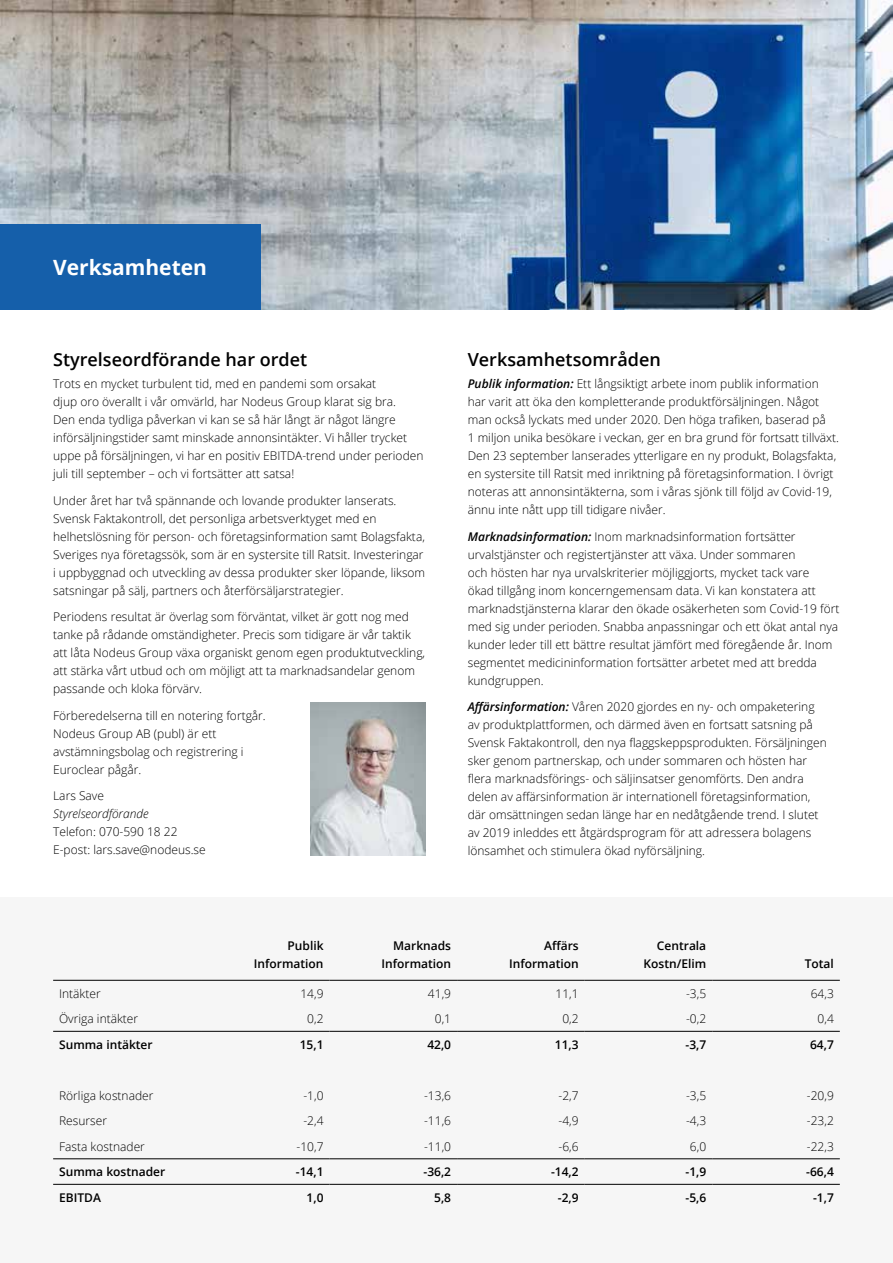
<style>
.page{position:relative;width:893px;height:1263px;background:#fff}
.page>*{position:absolute;margin:0;border:0;box-sizing:border-box;transform-origin:0 0}
.t1{font:700 21px "Open Sans";color:#fff}
.t2{font:600 18px "Open Sans";color:#000}
.t3{font:300 12px/18px "Open Sans";color:#000}
.t4{font:600 12px/18px "Open Sans";color:#000;text-align:right}
.t5{font:italic 300 12px "Open Sans";color:#000}
.s1{font-weight:600;font-style:italic}
</style>
<div class="page">
<img style="left:0;top:0;width:893px;height:310px">
<div style="left:0;top:225px;width:260px;height:85px;background:#155faa"></div>
<div style="left:0;top:898px;width:893px;height:365px;background:#f6f6f6"></div>
<hr style="left:53px;top:1031px;width:149px;height:1px;background:#000">
<hr style="left:202px;top:1031px;width:128px;height:1px;background:#000">
<hr style="left:330px;top:1031px;width:127px;height:1px;background:#000">
<hr style="left:457px;top:1031px;width:128px;height:1px;background:#000">
<hr style="left:585px;top:1031px;width:127px;height:1px;background:#000">
<hr style="left:712px;top:1031px;width:128px;height:1px;background:#000">
<hr style="left:53px;top:1158px;width:149px;height:1px;background:#000">
<hr style="left:202px;top:1158px;width:128px;height:1px;background:#000">
<hr style="left:330px;top:1158px;width:127px;height:1px;background:#000">
<hr style="left:457px;top:1158px;width:128px;height:1px;background:#000">
<hr style="left:585px;top:1158px;width:127px;height:1px;background:#000">
<hr style="left:712px;top:1158px;width:128px;height:1px;background:#000">
<hr style="left:53px;top:1184px;width:149px;height:1px;background:#000">
<hr style="left:202px;top:1184px;width:128px;height:1px;background:#000">
<hr style="left:330px;top:1184px;width:127px;height:1px;background:#000">
<hr style="left:457px;top:1184px;width:128px;height:1px;background:#000">
<hr style="left:585px;top:1184px;width:127px;height:1px;background:#000">
<hr style="left:712px;top:1184px;width:128px;height:1px;background:#000">
<hr style="left:53px;top:980px;width:149px;height:1px;background:#000">
<hr style="left:202px;top:980px;width:128px;height:1px;background:#000">
<hr style="left:330px;top:980px;width:127px;height:1px;background:#000">
<hr style="left:457px;top:980px;width:128px;height:1px;background:#000">
<hr style="left:585px;top:980px;width:127px;height:1px;background:#000">
<hr style="left:712px;top:980px;width:128px;height:1px;background:#000">
<img style="left:310px;top:702px;width:115px;height:153px">
<h1 class="t1" style="left:53px;top:253px;width:155px">Verksamheten</h1>
<h2 class="t2" style="left:53px;top:347px;width:256px">Styrelseordförande har ordet</h2>
<p class="t3" style="left:53px;top:374px;width:372px">Trots en mycket turbulent tid, med en pandemi som orsakat<br>djup oro överallt i vår omvärld, har Nodeus Group klarat sig bra.<br>Den enda tydliga påverkan vi kan se så här långt är något längre införsäljningstider samt minskade annonsintäkter. Vi håller trycket uppe på försäljningen, vi har en positiv EBITDA-trend under perioden juli till september – och vi fortsätter att satsa!</p>
<p class="t3" style="left:53px;top:491px;width:374px">Under året har två spännande och lovande produkter lanserats.<br>Svensk Faktakontroll, det personliga arbetsverktyget med en helhetslösning för person- och företagsinformation samt Bolagsfakta, Sveriges nya företagssök, som är en systersite till Ratsit. Investeringar i uppbyggnad och utveckling av dessa produkter sker löpande, liksom satsningar på sälj, partners och återförsäljarstrategier.</p>
<p class="t3" style="left:53px;top:608px;width:374px">Periodens resultat är överlag som förväntat, vilket är gott nog med tanke på rådande omständigheter. Precis som tidigare är vår taktik att låta Nodeus Group växa organiskt genom egen produktutveckling, att stärka vårt utbud och om möjligt att ta marknadsandelar genom passande och kloka förvärv.</p>
<p class="t3" style="left:53px;top:706px;width:214px">Förberedelserna till en notering fortgår.<br>Nodeus Group AB (publ) är ett avstämningsbolag och registrering i<br>Euroclear pågår.</p>
<p class="t3" style="left:53px;top:787px;width:52px">Lars Save</p>
<p class="t5" style="left:53px;top:806px;width:97px">Styrelseordförande</p>
<p class="t3" style="left:53px;top:823px;width:154px">Telefon: 070-590 18 22<br>E-post: lars.save@nodeus.se</p>
<h2 class="t2" style="left:468px;top:347px;width:195px">Verksamhetsområden</h2>
<p class="t3" style="left:468px;top:374px;width:373px"><span class="s1">Publik information:</span> Ett långsiktigt arbete inom publik information har varit att öka den kompletterande produktförsäljningen. Något man också lyckats med under 2020. Den höga trafiken, baserad på<br>1 miljon unika besökare i veckan, ger en bra grund för fortsatt tillväxt.<br>Den 23 september lanserades ytterligare en ny produkt, Bolagsfakta, en systersite till Ratsit med inriktning på företagsinformation. I övrigt noteras att annonsintäkterna, som i våras sjönk till följd av Covid-19, ännu inte nått upp till tidigare nivåer.</p>
<p class="t3" style="left:468px;top:527px;width:373px"><span class="s1">Marknadsinformation:</span> Inom marknadsinformation fortsätter urvalstjänster och registertjänster att växa. Under sommaren<br>och hösten har nya urvalskriterier möjliggjorts, mycket tack vare<br>ökad tillgång inom koncerngemensam data. Vi kan konstatera att marknadstjänsterna klarar den ökade osäkerheten som Covid-19 fört med sig under perioden. Snabba anpassningar och ett ökat antal nya kunder leder till ett bättre resultat jämfört med föregående år. Inom segmentet medicininformation fortsätter arbetet med att bredda kundgruppen.</p>
<p class="t3" style="left:468px;top:698px;width:361px"><span class="s1">Affärsinformation:</span> Våren 2020 gjordes en ny- och ompaketering av produktplattformen, och därmed även en fortsatt satsning på Svensk Faktakontroll, den nya flaggskeppsprodukten. Försäljningen sker genom partnerskap, och under sommaren och hösten har flera marknadsförings- och säljinsatser genomförts. Den andra delen av affärsinformation är internationell företagsinformation, där omsättningen sedan länge har en nedåtgående trend. I slutet av 2019 inleddes ett åtgärdsprogram för att adressera bolagens lönsamhet och stimulera ökad nyförsäljning.</p>
<p class="t4" style="left:254px;top:936px;width:71px">Publik<br>Information</p>
<p class="t4" style="left:382px;top:936px;width:71px">Marknads<br>Information</p>
<p class="t4" style="left:509px;top:936px;width:71px">Affärs<br>Information</p>
<p class="t4" style="left:643px;top:936px;width:64px">Centrala<br>Kostn/Elim</p>
<p class="t4" style="left:805px;top:954px;width:31px">Total</p>
<p class="t3" style="left:59px;top:984px;width:43px">Intäkter</p>
<p class="t3" style="left:300px;top:984px;width:25px">14,9</p>
<p class="t3" style="left:428px;top:984px;width:25px">41,9</p>
<p class="t3" style="left:556px;top:984px;width:25px">11,1</p>
<p class="t3" style="left:686px;top:984px;width:22px">-3,5</p>
<p class="t3" style="left:811px;top:984px;width:25px">64,3</p>
<p class="t3" style="left:59px;top:1009px;width:81px">Övriga intäkter</p>
<p class="t3" style="left:307px;top:1009px;width:18px">0,2</p>
<p class="t3" style="left:435px;top:1009px;width:18px">0,1</p>
<p class="t3" style="left:562px;top:1009px;width:18px">0,2</p>
<p class="t3" style="left:686px;top:1009px;width:22px">-0,2</p>
<p class="t3" style="left:817px;top:1009px;width:18px">0,4</p>
<p class="t4" style="left:59px;top:1035px;width:95px">Summa intäkter</p>
<p class="t4" style="left:300px;top:1035px;width:25px">15,1</p>
<p class="t4" style="left:427px;top:1035px;width:25px">42,0</p>
<p class="t4" style="left:555px;top:1035px;width:25px">11,3</p>
<p class="t4" style="left:685px;top:1035px;width:22px">-3,7</p>
<p class="t4" style="left:810px;top:1035px;width:25px">64,7</p>
<p class="t3" style="left:59px;top:1086px;width:96px">Rörliga kostnader</p>
<p class="t3" style="left:303px;top:1086px;width:22px">-1,0</p>
<p class="t3" style="left:424px;top:1086px;width:28px">-13,6</p>
<p class="t3" style="left:559px;top:1086px;width:22px">-2,7</p>
<p class="t3" style="left:686px;top:1086px;width:22px">-3,5</p>
<p class="t3" style="left:807px;top:1086px;width:28px">-20,9</p>
<p class="t3" style="left:59px;top:1111px;width:49px">Resurser</p>
<p class="t3" style="left:303px;top:1111px;width:22px">-2,4</p>
<p class="t3" style="left:424px;top:1111px;width:28px">-11,6</p>
<p class="t3" style="left:559px;top:1111px;width:22px">-4,9</p>
<p class="t3" style="left:686px;top:1111px;width:22px">-4,3</p>
<p class="t3" style="left:807px;top:1111px;width:28px">-23,2</p>
<p class="t3" style="left:59px;top:1137px;width:87px">Fasta kostnader</p>
<p class="t3" style="left:297px;top:1137px;width:29px">-10,7</p>
<p class="t3" style="left:424px;top:1137px;width:28px">-11,0</p>
<p class="t3" style="left:559px;top:1137px;width:22px">-6,6</p>
<p class="t3" style="left:690px;top:1137px;width:18px">6,0</p>
<p class="t3" style="left:807px;top:1137px;width:28px">-22,3</p>
<p class="t4" style="left:59px;top:1162px;width:108px">Summa kostnader</p>
<p class="t4" style="left:296px;top:1162px;width:29px">-14,1</p>
<p class="t4" style="left:423px;top:1162px;width:29px">-36,2</p>
<p class="t4" style="left:551px;top:1162px;width:29px">-14,2</p>
<p class="t4" style="left:685px;top:1162px;width:22px">-1,9</p>
<p class="t4" style="left:806px;top:1162px;width:29px">-66,4</p>
<p class="t4" style="left:59px;top:1188px;width:43px">EBITDA</p>
<p class="t4" style="left:307px;top:1188px;width:18px">1,0</p>
<p class="t4" style="left:434px;top:1188px;width:18px">5,8</p>
<p class="t4" style="left:558px;top:1188px;width:22px">-2,9</p>
<p class="t4" style="left:685px;top:1188px;width:22px">-5,6</p>
<p class="t4" style="left:813px;top:1188px;width:22px">-1,7</p>
</div>
